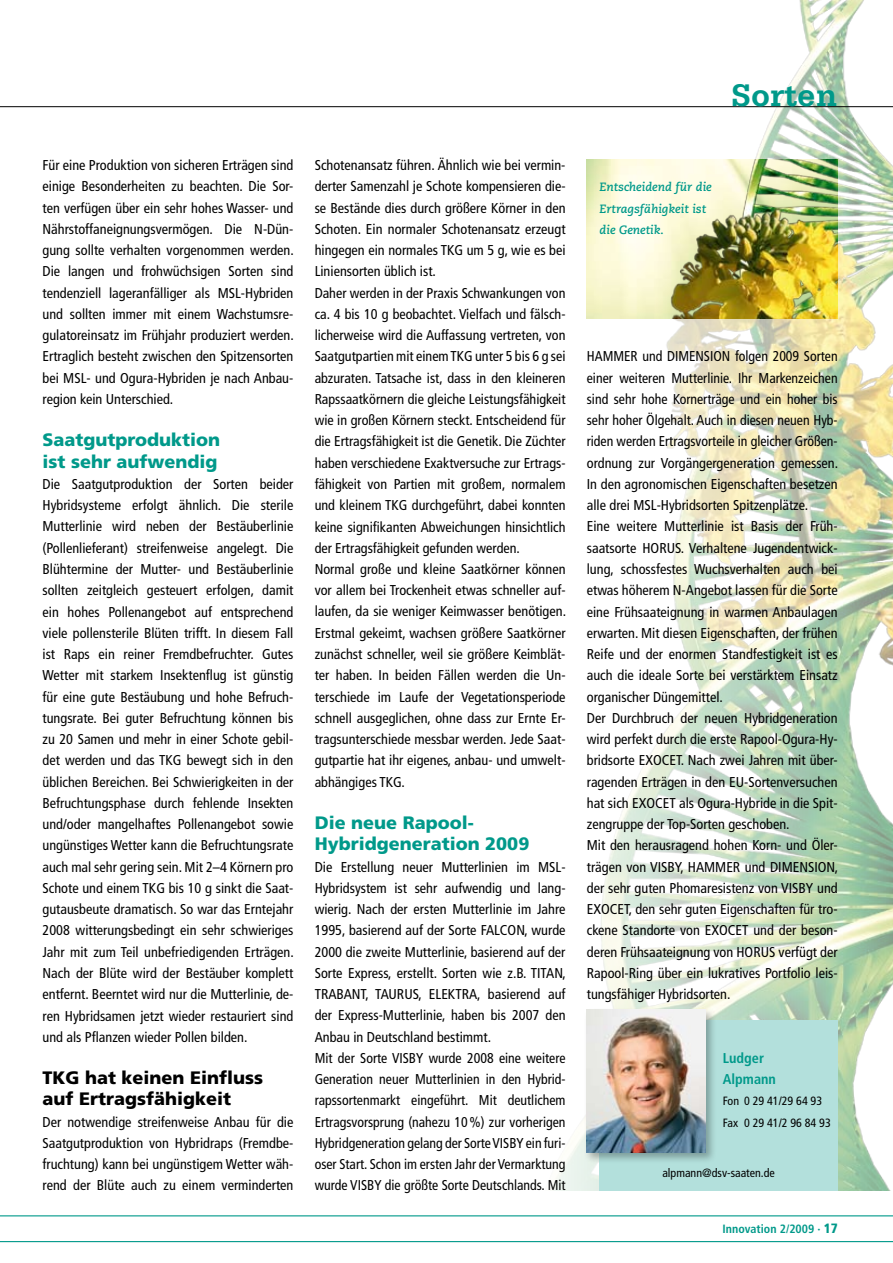
<style>
.page{position:relative;width:893px;height:1263px;background:#fff}
.page>*{position:absolute;margin:0;border:0;box-sizing:border-box;transform-origin:0 0}
.t1{font:700 33px "Serifa";color:#00998a}
.t2{font:900 18px/21.3px "Frutiger";color:#00998a}
.t3{font:900 18px/21.3px "Frutiger";color:#000}
.t4{font:condensed 14.25px/21.3px "Frutiger";color:#000;text-align:justify}
.t5{font:700 condensed 14.25px/21.3px "Frutiger";color:#00998a}
.t6{font:condensed 12px/21.3px "Frutiger";color:#000}
.t7{font:italic 700 12px/21.3px "Caecilia";color:#00998a}
.t8{font:700 condensed 12px "Frutiger";color:#00998a}
.s1{font-weight:900;font-size:13.5px}
</style>
<div class="page">
<img style="left:510px;top:0;width:383px;height:1190px">
<div style="left:600px;top:1020px;width:238px;height:170px;background:#b3e0dc"></div>
<div style="left:583px;top:1007px;width:134px;height:157px;background:#000;opacity:.3"></div>
<img style="left:587px;top:1010px;width:119px;height:142px">
<hr style="left:0;top:106px;width:893px;height:1px;background:#000">
<hr style="left:0;top:1215px;width:893px;height:1px;background:#00998a">
<hr style="left:0;top:1241px;width:893px;height:1px;background:#00998a">
<p class="t4" style="left:43px;top:155px;width:253px">Für eine Produktion von sicheren Erträgen sind einige Besonderheiten zu beachten. Die Sor&shy;ten verfügen über ein sehr hohes Wasser- und Nährstoffaneignungsvermögen. Die N-Dün&shy;gung sollte verhalten vorgenommen werden.<br>Die langen und frohwüchsigen Sorten sind tendenziell lageranfälliger als MSL-Hybriden und sollten immer mit einem Wachstumsre&shy;gulatoreinsatz im Frühjahr produziert werden.<br>Ertraglich besteht zwischen den Spitzensorten bei MSL- und Ogura-Hybriden je nach Anbau&shy;region kein Unterschied.</p>
<p class="t2" style="left:43px;top:429px;width:179px">Saatgutproduktion ist sehr aufwendig</p>
<p class="t4" style="left:43px;top:473px;width:253px">Die Saatgutproduktion der Sorten beider Hybridsysteme erfolgt ähnlich. Die sterile Mutterlinie wird neben der Bestäuberlinie (Pollenlieferant) streifenweise angelegt. Die Blühtermine der Mutter- und Bestäuberlinie sollten zeitgleich gesteuert erfolgen, damit ein hohes Pollenangebot auf entsprechend viele pollensterile Blüten trifft. In diesem Fall ist Raps ein reiner Fremdbefruchter. Gutes Wetter mit starkem Insektenflug ist günstig für eine gute Bestäubung und hohe Befruch&shy;tungsrate. Bei guter Befruchtung können bis zu 20 Samen und mehr in einer Schote gebil&shy;det werden und das TKG bewegt sich in den üblichen Bereichen. Bei Schwierigkeiten in der Befruchtungsphase durch fehlende Insekten und/oder mangelhaftes Pollenangebot sowie ungünstiges Wetter kann die Befruchtungsrate auch mal sehr gering sein. Mit 2–4 Körnern pro Schote und einem TKG bis 10 g sinkt die Saat&shy;gutausbeute dramatisch. So war das Erntejahr 2008 witterungsbedingt ein sehr schwieriges Jahr mit zum Teil unbefriedigenden Erträgen.<br>Nach der Blüte wird der Bestäuber komplett entfernt. Beerntet wird nur die Mutterlinie, de&shy;ren Hybridsamen jetzt wieder restauriert sind und als Pflanzen wieder Pollen bilden.</p>
<p class="t3" style="left:43px;top:1067px;width:222px">TKG hat keinen Einfluss auf Ertragsfähigkeit</p>
<p class="t4" style="left:43px;top:1111px;width:252px">Der notwendige streifenweise Anbau für die Saatgutproduktion von Hybridraps (Fremdbe&shy;fruchtung) kann bei ungünstigem Wetter wäh&shy;rend der Blüte auch zu einem verminderten</p>
<p class="t4" style="left:315px;top:155px;width:253px;text-align:left">Schotenansatz führen. Ähnlich wie bei vermin&shy;derter Samenzahl je Schote kompensieren die&shy;se Bestände dies durch größere Körner in den Schoten. Ein normaler Schotenansatz erzeugt hingegen ein normales TKG um 5 g, wie es bei Liniensorten üblich ist.<br>Daher werden in der Praxis Schwankungen von ca. 4 bis 10 g beobachtet. Vielfach und fälsch&shy;licherweise wird die Auffassung vertreten, von Saatgutpartien mit einem TKG unter 5 bis 6 g sei abzuraten. Tatsache ist, dass in den kleineren Rapssaatkörnern die gleiche Leistungsfähigkeit wie in großen Körnern steckt. Entscheidend für die Ertragsfähigkeit ist die Genetik. Die Züchter haben verschiedene Exaktversuche zur Ertrags&shy;fähigkeit von Partien mit großem, normalem und kleinem TKG durchgeführt, dabei konnten keine signifikanten Abweichungen hinsichtlich der Ertragsfähigkeit gefunden werden.<br>Normal große und kleine Saatkörner können vor allem bei Trockenheit etwas schneller auf&shy;laufen, da sie weniger Keimwasser benötigen.<br>Erstmal gekeimt, wachsen größere Saatkörner zunächst schneller, weil sie größere Keimblät&shy;ter haben. In beiden Fällen werden die Un&shy;terschiede im Laufe der Vegetationsperiode schnell ausgeglichen, ohne dass zur Ernte Er&shy;tragsunterschiede messbar werden. Jede Saat&shy;gutpartie hat ihr eigenes, anbau- und umwelt&shy;abhängiges TKG.</p>
<p class="t2" style="left:315px;top:812px;width:216px">Die neue Rapool-<br>Hybridgeneration 2009</p>
<p class="t4" style="left:315px;top:856px;width:253px;text-align:left">Die Erstellung neuer Mutterlinien im MSL-Hybridsystem ist sehr aufwendig und lang&shy;wierig. Nach der ersten Mutterlinie im Jahre 1995, basierend auf der Sorte FALCON, wurde 2000 die zweite Mutterlinie, basierend auf der Sorte Express, erstellt. Sorten wie z.B. TITAN, TRABANT, TAURUS, ELEKTRA, basierend auf der Express-Mutterlinie, haben bis 2007 den Anbau in Deutschland bestimmt.<br>Mit der Sorte VISBY wurde 2008 eine weitere Generation neuer Mutterlinien in den Hybrid&shy;rapssortenmarkt eingeführt. Mit deutlichem Ertragsvorsprung (nahezu 10%) zur vorherigen Hybridgeneration gelang der Sorte VISBY ein furi&shy;oser Start. Schon im ersten Jahr der Vermarktung wurde VISBY die größte Sorte Deutschlands. Mit</p>
<h1 class="t1" style="left:731px;top:76px;width:108px">Sorten</h1>
<p class="t7" style="left:600px;top:177px;width:114px">Entscheidend für die<br>Ertragsfähigkeit ist die Genetik.</p>
<p class="t4" style="left:587px;top:346px;width:253px;text-align:left">HAMMER und DIMENSION folgen 2009 Sorten einer weiteren Mutterlinie. Ihr Markenzeichen sind sehr hohe Kornerträge und ein hoher bis sehr hoher Ölgehalt. Auch in diesen neuen Hyb&shy;riden werden Ertragsvorteile in gleicher Größen&shy;ordnung zur Vorgängergeneration gemessen.<br>In den agronomischen Eigenschaften besetzen alle drei MSL-Hybridsorten Spitzenplätze.<br>Eine weitere Mutterlinie ist Basis der Früh&shy;saatsorte HORUS. Verhaltene Jugendentwick&shy;lung, schossfestes Wuchsverhalten auch bei etwas höherem N-Angebot lassen für die Sorte eine Frühsaateignung in warmen Anbaulagen erwarten. Mit diesen Eigenschaften, der frühen Reife und der enormen Standfestigkeit ist es auch die ideale Sorte bei verstärktem Einsatz organischer Düngemittel.<br>Der Durchbruch der neuen Hybridgeneration wird perfekt durch die erste Rapool-Ogura-Hy&shy;bridsorte EXOCET. Nach zwei Jahren mit über&shy;ragenden Erträgen in den EU-Sortenversuchen hat sich EXOCET als Ogura-Hybride in die Spit&shy;zengruppe der Top-Sorten geschoben.<br>Mit den herausragend hohen Korn- und Öler&shy;trägen von VISBY, HAMMER und DIMENSION, der sehr guten Phomaresistenz von VISBY und EXOCET, den sehr guten Eigenschaften für tro&shy;ckene Standorte von EXOCET und der beson&shy;deren Frühsaateignung von HORUS verfügt der Rapool-Ring über ein lukratives Portfolio leis&shy;tungsfähiger Hybridsorten.</p>
<p class="t5" style="left:723px;top:1047px;width:55px">Ludger<br>Alpmann</p>
<p class="t6" style="left:723px;top:1091px;width:109px">Fon 0 29 41/29 64 93<br>Fax 0 29 41/2 96 84 93</p>
<p class="t6" style="left:662px;top:1162px;width:114px">alpmann@dsv-saaten.de</p>
<p class="t8" style="left:723px;top:1222px;width:117px">Innovation 2/2009 · <span class="s1">17</span></p>
</div>
